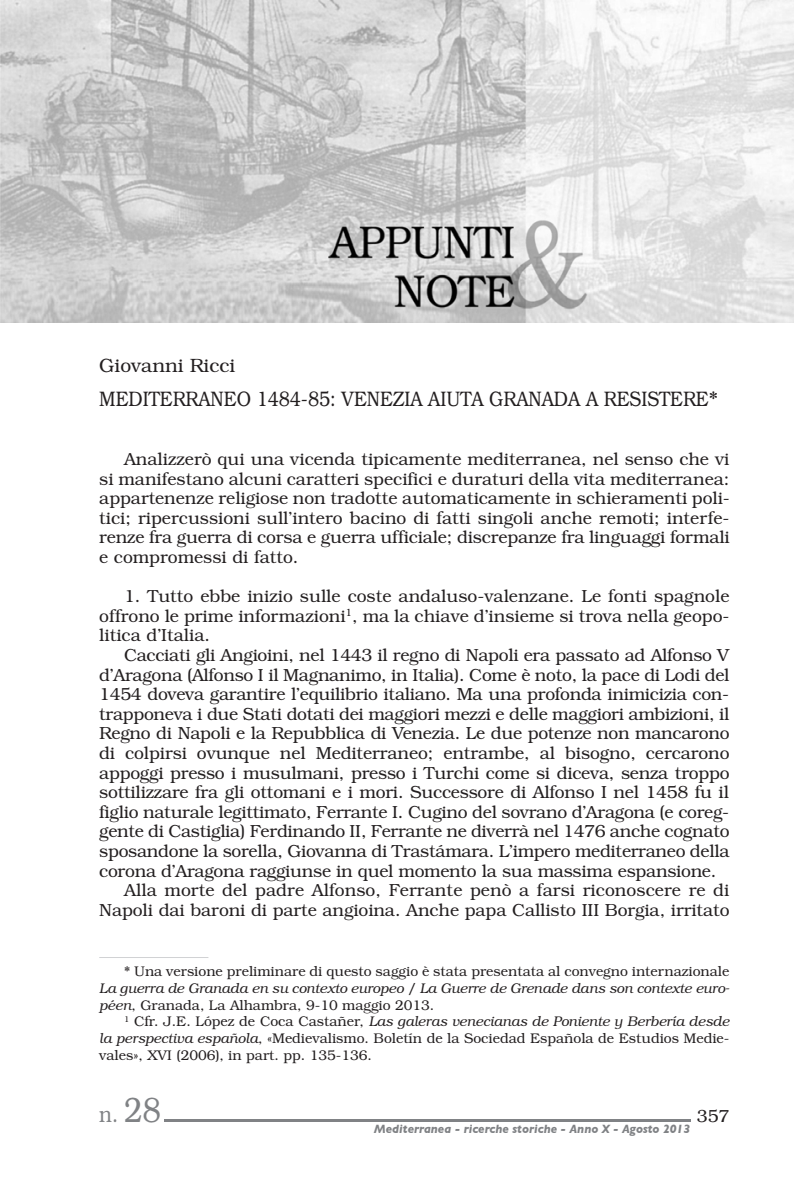
<style>
.page{position:relative;width:794px;height:1191px;background:#fff}
.page>*{position:absolute;margin:0;border:0;box-sizing:border-box;transform-origin:0 0}
.t1{font:300 22.75px "Bookman";color:#808285;scale:.85 1}
.t2{font:300 21px "Bookman";color:#231f20;scale:.85 1}
.t3{font:300 19.25px "Bookman";color:#231f20}
.t4{font:300 17.5px/19.6px "Bookman";letter-spacing:-.015em;color:#231f20;text-align:justify}
.t5{font:300 17.5px "Bookman";letter-spacing:.005em;color:#231f20}
.t6{font:300 14px "Bookman";color:#231f20}
.t7{font:italic 300 14px "Bookman";color:#231f20}
.t8{font:italic 700 12.25px "Gill Sans";color:#808285;scale:.95 1}
.s1{font-style:italic}
.s2{font-style:normal}
.s3{font-size:35px}
</style>
<div class="page">
<hr style="left:164px;top:1119px;width:526px;height:2px;background:#808285">
<img style="left:0;top:0;width:794px;height:322px">
<hr style="left:99px;top:957px;width:109px;height:1px;background:#d1d2d4">
<p class="t3" style="left:99px;top:354px;width:137px">Giovanni Ricci</p>
<p class="t2" style="left:99px;top:386px;width:729px">MEDITERRANEO 1484-85: VENEZIA AIUTA GRANADA A RESISTERE*</p>
<p class="t4" style="left:99px;top:449px;width:632px;text-indent:25px">Analizzerò qui una vicenda tipicamente mediterranea, nel senso che vi si manifestano alcuni caratteri specifici e duraturi della vita mediterranea: appartenenze religiose non tradotte automaticamente in schieramenti poli&shy;tici; ripercussioni sull’intero bacino di fatti singoli anche remoti; interfe&shy;renze fra guerra di corsa e guerra ufficiale; discrepanze fra linguaggi formali e compromessi di fatto.</p>
<p class="t4" style="left:124px;top:586px;width:607px">1. Tutto ebbe inizio sulle coste andaluso-valenzane. Le fonti spagnole</p>
<p class="t4" style="left:99px;top:606px;width:631px">offrono le prime informazioni<sup>1</sup>, ma la chiave d’insieme si trova nella geopo-</p>
<p class="t4" style="left:99px;top:625px;width:112px">litica d’Italia.</p>
<p class="t4" style="left:124px;top:645px;width:607px">Cacciati gli Angioini, nel 1443 il regno di Napoli era passato ad Alfonso V</p>
<p class="t4" style="left:99px;top:664px;width:632px">d’Aragona (Alfonso I il Magnanimo, in Italia). Come è noto, la pace di Lodi del</p>
<p class="t4" style="left:99px;top:684px;width:631px">1454 doveva garantire l’equilibrio italiano. Ma una profonda inimicizia con-</p>
<p class="t4" style="left:99px;top:704px;width:631px">trapponeva i due Stati dotati dei maggiori mezzi e delle maggiori ambizioni, il</p>
<p class="t4" style="left:99px;top:723px;width:632px">Regno di Napoli e la Repubblica di Venezia. Le due potenze non mancarono</p>
<p class="t4" style="left:99px;top:743px;width:632px">di colpirsi ovunque nel Mediterraneo; entrambe, al bisogno, cercarono</p>
<p class="t4" style="left:99px;top:762px;width:632px">appoggi presso i musulmani, presso i Turchi come si diceva, senza troppo</p>
<p class="t4" style="left:99px;top:782px;width:631px">sottilizzare fra gli ottomani e i mori. Successore di Alfonso I nel 1458 fu il</p>
<p class="t4" style="left:99px;top:802px;width:631px">figlio naturale legittimato, Ferrante I. Cugino del sovrano d’Aragona (e coreg-</p>
<p class="t4" style="left:99px;top:821px;width:632px">gente di Castiglia) Ferdinando II, Ferrante ne diverrà nel 1476 anche cognato</p>
<p class="t4" style="left:99px;top:841px;width:632px">sposandone la sorella, Giovanna di Trastámara. L’impero mediterraneo della</p>
<p class="t4" style="left:99px;top:860px;width:618px">corona d’Aragona raggiunse in quel momento la sua massima espansione.</p>
<p class="t5" style="left:124px;top:880px;width:607px">Alla morte del padre Alfonso, Ferrante penò a farsi riconoscere re di</p>
<p class="t4" style="left:99px;top:900px;width:632px">Napoli dai baroni di parte angioina. Anche papa Callisto III Borgia, irritato</p>
<p class="t6" style="left:124px;top:963px;width:607px">* Una versione preliminare di questo saggio è stata presentata al convegno internazionale</p>
<p class="t7" style="left:99px;top:980px;width:631px">La guerra de Granada en su contexto europeo / La Guerre de Grenade dans son contexte euro-</p>
<p class="t6" style="left:99px;top:996px;width:336px"><span class="s1">péen</span>, Granada, La Alhambra, 9-10 maggio 2013.</p>
<p class="t7" style="left:124px;top:1013px;width:607px"><sup>1</sup> <span class="s2">Cfr. J.E. López de Coca Castañer,</span> Las galeras venecianas de Poniente y Berbería desde</p>
<p class="t6" style="left:99px;top:1030px;width:632px"><span class="s1">la perspectiva española</span>, «Medievalismo. Boletín de la Sociedad Española de Estudios Medie-</p>
<p class="t6" style="left:99px;top:1046px;width:274px">vales», XVI (2006), in part. pp. 135-136.</p>
<p class="t1" style="left:99px;top:1100px;width:74px">n. <span class="s3">28</span></p>
<p class="t8" style="left:374px;top:1122px;width:334px">Mediterranea - ricerche storiche - Anno X - Agosto 2013</p>
<p class="t4" style="left:697px;top:1106px;width:34px">357</p>
</div>
